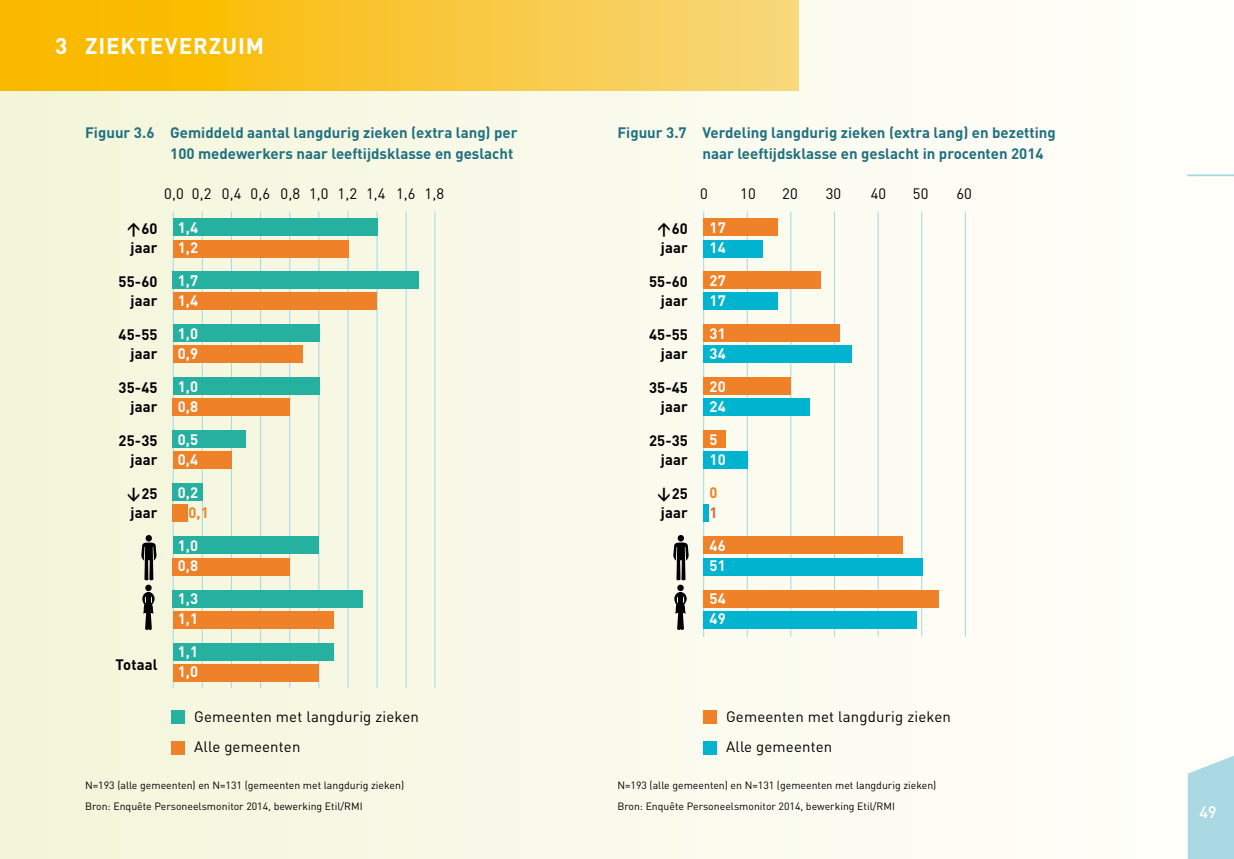
<style>
.page{position:relative;width:1234px;height:859px;background:#fff}
.page>*{position:absolute;margin:0;border:0;box-sizing:border-box;transform-origin:0 0}
.t1{font:700 22.5px "DIN";letter-spacing:.04em;color:#fff}
.t2{font:500 16.5px "DIN";color:#fff}
.t3{font:700 15px/21px "DIN";color:#217080;text-align:right}
.t4{font:15px/30px "DIN";letter-spacing:.01em;color:#000}
.t5{font:700 15px/19.5px "DIN";letter-spacing:.01em;color:#000;text-align:right}
.t6{font:700 15px/19.5px "DIN";letter-spacing:.01em;color:#fff}
.t7{font:700 15px "DIN";color:#ef8229}
.t8{font:700 15px "DIN";color:#ea614c}
.t9{font:10.5px/21px "DIN";color:#000}
.s1{font-family:"DIN Bold Alternate";font-weight:400}
</style>
<div class="page">
<div style="left:1px;top:1px;width:1232px;height:858px;background:linear-gradient(to right,#f1f4d9,#fffefb)"></div>
<svg style="left:0;top:0;width:798px;height:90px;background:#f8c633"></svg>
<svg style="left:1187px;top:756px;width:46px;height:103px;background:#b2dbe5"></svg>
<hr style="left:1186px;top:174px;width:47px;height:2px;background:#aad8e3">
<hr style="left:405px;top:212px;width:1px;height:476px;background:#aad8e3">
<hr style="left:434px;top:212px;width:1px;height:476px;background:#aad8e3">
<hr style="left:376px;top:212px;width:1px;height:476px;background:#aad8e3">
<hr style="left:347px;top:212px;width:1px;height:476px;background:#aad8e3">
<hr style="left:318px;top:212px;width:1px;height:476px;background:#aad8e3">
<hr style="left:289px;top:212px;width:1px;height:476px;background:#aad8e3">
<hr style="left:260px;top:212px;width:1px;height:476px;background:#aad8e3">
<hr style="left:231px;top:212px;width:1px;height:476px;background:#aad8e3">
<hr style="left:202px;top:212px;width:1px;height:476px;background:#aad8e3">
<hr style="left:173px;top:212px;width:1px;height:476px;background:#aad8e3">
<hr style="left:703px;top:212px;width:1px;height:425px;background:#aad8e3">
<hr style="left:746px;top:212px;width:1px;height:425px;background:#aad8e3">
<hr style="left:790px;top:212px;width:1px;height:425px;background:#aad8e3">
<hr style="left:833px;top:212px;width:1px;height:425px;background:#aad8e3">
<hr style="left:877px;top:212px;width:1px;height:425px;background:#aad8e3">
<hr style="left:921px;top:212px;width:1px;height:425px;background:#aad8e3">
<hr style="left:964px;top:212px;width:1px;height:425px;background:#aad8e3">
<div style="left:173px;top:219px;width:204px;height:17px;background:#26b0a0"></div>
<div style="left:703px;top:219px;width:74px;height:17px;background:#ef8229"></div>
<div style="left:173px;top:272px;width:246px;height:17px;background:#26b0a0"></div>
<div style="left:703px;top:272px;width:117px;height:17px;background:#ef8229"></div>
<div style="left:173px;top:325px;width:146px;height:17px;background:#26b0a0"></div>
<div style="left:703px;top:325px;width:136px;height:17px;background:#ef8229"></div>
<div style="left:173px;top:378px;width:146px;height:17px;background:#26b0a0"></div>
<div style="left:703px;top:378px;width:87px;height:17px;background:#ef8229"></div>
<div style="left:173px;top:430px;width:73px;height:17px;background:#26b0a0"></div>
<div style="left:703px;top:430px;width:22px;height:17px;background:#ef8229"></div>
<div style="left:173px;top:483px;width:30px;height:17px;background:#26b0a0"></div>
<div style="left:173px;top:537px;width:145px;height:17px;background:#26b0a0"></div>
<div style="left:703px;top:537px;width:199px;height:17px;background:#ef8229"></div>
<div style="left:173px;top:590px;width:189px;height:17px;background:#26b0a0"></div>
<div style="left:703px;top:590px;width:235px;height:17px;background:#ef8229"></div>
<div style="left:173px;top:643px;width:160px;height:17px;background:#26b0a0"></div>
<div style="left:173px;top:240px;width:175px;height:17px;background:#ef8229"></div>
<div style="left:703px;top:240px;width:59px;height:17px;background:#00b4cf"></div>
<div style="left:173px;top:293px;width:203px;height:17px;background:#ef8229"></div>
<div style="left:703px;top:293px;width:74px;height:17px;background:#00b4cf"></div>
<div style="left:173px;top:346px;width:129px;height:17px;background:#ef8229"></div>
<div style="left:703px;top:346px;width:148px;height:17px;background:#00b4cf"></div>
<div style="left:173px;top:399px;width:117px;height:17px;background:#ef8229"></div>
<div style="left:703px;top:399px;width:106px;height:17px;background:#00b4cf"></div>
<div style="left:173px;top:452px;width:58px;height:17px;background:#ef8229"></div>
<div style="left:703px;top:452px;width:44px;height:17px;background:#00b4cf"></div>
<div style="left:173px;top:505px;width:15px;height:17px;background:#ef8229"></div>
<div style="left:703px;top:505px;width:5px;height:17px;background:#00b4cf"></div>
<div style="left:173px;top:558px;width:117px;height:17px;background:#ef8229"></div>
<div style="left:703px;top:558px;width:219px;height:17px;background:#00b4cf"></div>
<div style="left:173px;top:611px;width:160px;height:17px;background:#ef8229"></div>
<div style="left:703px;top:611px;width:213px;height:17px;background:#00b4cf"></div>
<div style="left:173px;top:665px;width:145px;height:17px;background:#ef8229"></div>
<div style="left:171px;top:710px;width:14px;height:14px;background:#26b0a0"></div>
<div style="left:703px;top:710px;width:13px;height:14px;background:#ef8229"></div>
<div style="left:171px;top:741px;width:14px;height:14px;background:#ef8229"></div>
<div style="left:703px;top:741px;width:13px;height:14px;background:#00b4cf"></div>
<svg style="left:141px;top:535px;width:15px;height:95px"></svg>
<svg style="left:673px;top:535px;width:15px;height:95px"></svg>
<h1 class="t1" style="left:55px;top:31px;width:195px">3 zi ekteverzuim</h1>
<h3 class="t3" style="left:85px;top:121px;width:434px">Figuur 3.6 Gemiddeld aantal langdurig zieken (extra lang) per<br>100 medewerkers naar leeftijdsklasse en geslacht</h3>
<h3 class="t3" style="left:702px;top:121px;width:355px;text-align:left;text-indent:-85px">Figuur 3.7 Verdeling langdurig zieken (extra lang) en bezetting naar leeftijdsklasse en geslacht in procenten 2014</h3>
<h3 class="t4" style="left:164px;top:179px;width:281px">0,0 0,2 0,4 0,6 0,8 1,0 1,2 1,4 1,6 1,8</h3>
<h3 class="t4" style="left:699px;top:179px;width:9px">0</h3>
<h3 class="t4" style="left:740px;top:179px;width:17px">10</h3>
<h3 class="t4" style="left:782px;top:179px;width:17px">20</h3>
<h3 class="t4" style="left:825px;top:179px;width:17px">30</h3>
<h3 class="t4" style="left:870px;top:179px;width:17px">40</h3>
<h3 class="t4" style="left:912px;top:179px;width:17px">50</h3>
<h3 class="t4" style="left:956px;top:179px;width:17px">60</h3>
<h3 class="t5" style="left:126px;top:218px;width:33px;text-align:center"><span class="s1">&gt;</span>60 jaar</h3>
<h3 class="t5" style="left:119px;top:271px;width:40px">55-60 jaar</h3>
<h3 class="t5" style="left:119px;top:324px;width:40px">45-55 jaar</h3>
<h3 class="t5" style="left:119px;top:377px;width:40px">35-45 jaar</h3>
<h3 class="t5" style="left:119px;top:430px;width:40px">25-35 jaar</h3>
<h3 class="t5" style="left:126px;top:483px;width:33px;text-align:center"><span class="s1">&lt;</span>25 jaar</h3>
<h3 class="t5" style="left:116px;top:654px;width:43px">Totaal</h3>
<h3 class="t6" style="left:178px;top:217px;width:22px">1,4<br>1,2</h3>
<h3 class="t6" style="left:178px;top:270px;width:22px">1,7<br>1,4</h3>
<h3 class="t6" style="left:178px;top:323px;width:22px">1,0<br>0,9</h3>
<h3 class="t6" style="left:178px;top:376px;width:22px">1,0<br>0,8</h3>
<h3 class="t6" style="left:178px;top:429px;width:22px">0,5<br>0,4</h3>
<h3 class="t6" style="left:178px;top:482px;width:22px">0,2</h3>
<h3 class="t7" style="left:188px;top:503px;width:22px">0,1</h3>
<h3 class="t6" style="left:178px;top:535px;width:22px">1,0<br>0,8</h3>
<h3 class="t6" style="left:178px;top:588px;width:22px">1,3<br>1,1</h3>
<h3 class="t6" style="left:178px;top:641px;width:22px">1,1<br>1,0</h3>
<h3 class="t5" style="left:656px;top:218px;width:33px;text-align:center"><span class="s1">&gt;</span>60 jaar</h3>
<h3 class="t5" style="left:649px;top:271px;width:40px">55-60 jaar</h3>
<h3 class="t5" style="left:649px;top:324px;width:40px">45-55 jaar</h3>
<h3 class="t5" style="left:649px;top:377px;width:40px">35-45 jaar</h3>
<h3 class="t5" style="left:649px;top:430px;width:40px">25-35 jaar</h3>
<h3 class="t5" style="left:656px;top:483px;width:33px;text-align:center"><span class="s1">&lt;</span>25 jaar</h3>
<h3 class="t6" style="left:709px;top:217px;width:18px">17<br>14</h3>
<h3 class="t6" style="left:709px;top:270px;width:18px">27<br>17</h3>
<h3 class="t6" style="left:709px;top:323px;width:18px">31<br>34</h3>
<h3 class="t6" style="left:709px;top:376px;width:18px">20<br>24</h3>
<h3 class="t6" style="left:709px;top:429px;width:18px">5<br>10</h3>
<h3 class="t7" style="left:709px;top:483px;width:10px">0</h3>
<h3 class="t8" style="left:709px;top:503px;width:10px">1</h3>
<h3 class="t6" style="left:709px;top:535px;width:18px">46<br>51</h3>
<h3 class="t6" style="left:709px;top:588px;width:18px">54<br>49</h3>
<h3 class="t4" style="left:194px;top:702px;width:226px">Gemeenten met langdurig zieken<br>Alle gemeenten</h3>
<h3 class="t4" style="left:726px;top:702px;width:226px">Gemeenten met langdurig zieken<br>Alle gemeenten</h3>
<p class="t9" style="left:85px;top:775px;width:320px">N=193 (alle gemeenten) en N=131 (gemeenten met langdurig zieken)<br>Bron: Enquête Personeelsmonitor 2014, bewerking Etil/RMI</p>
<p class="t9" style="left:617px;top:775px;width:320px">N=193 (alle gemeenten) en N=131 (gemeenten met langdurig zieken)<br>Bron: Enquête Personeelsmonitor 2014, bewerking Etil/RMI</p>
<h2 class="t2" style="left:1199px;top:802px;width:19px">49</h2>
</div>
